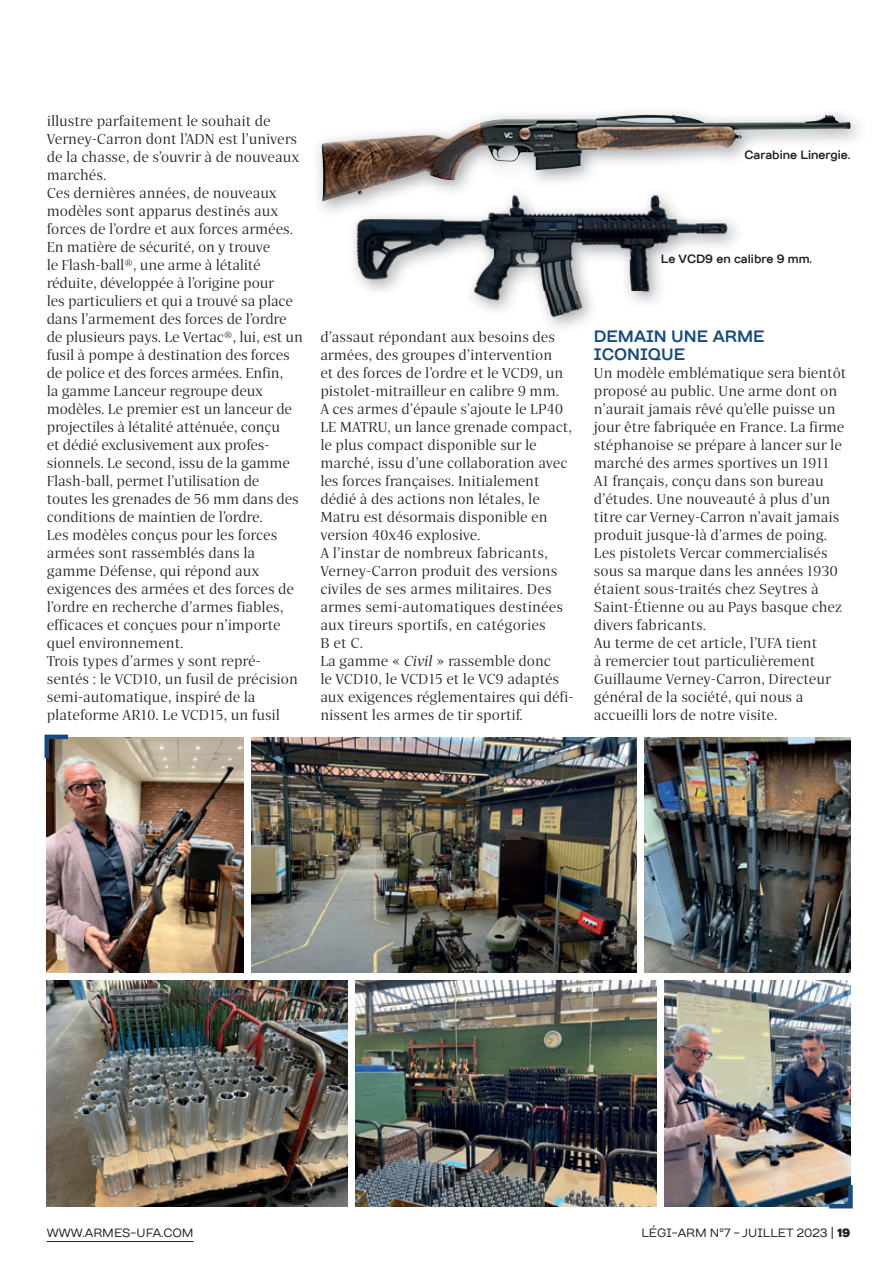
<style>
.page{position:relative;width:893px;height:1263px;background:#fff}
.page>*{position:absolute;margin:0;border:0;box-sizing:border-box;transform-origin:0 0}
.t1{font:700 16.5px/18px "TT Days Sans";color:#174a7e;scale:.9 1}
.t2{font:14.25px/18px "Quercus";color:#231f20}
.t3{font:12px "TT Days Sans";color:#231f20;scale:.9 1}
.t4{font:700 12px "TT Days Sans";color:#231f20;scale:.9 1}
.s1{font-style:italic}
.s2{font-weight:900}
</style>
<div class="page">
<hr style="left:47px;top:1241px;width:147px;height:1px;background:#231f20">
<img style="left:353px;top:218px;width:384px;height:109px">
<img style="left:318px;top:112px;width:542px;height:106px">
<img style="left:321px;top:114px;width:529px;height:87px">
<img style="left:665px;top:980px;width:185px;height:226px">
<img style="left:47px;top:737px;width:196px;height:235px">
<img style="left:356px;top:980px;width:300px;height:226px">
<img style="left:47px;top:980px;width:300px;height:226px">
<img style="left:645px;top:737px;width:205px;height:235px">
<img style="left:252px;top:737px;width:384px;height:235px">
<svg style="left:825px;top:1180px;width:28px;height:29px"></svg>
<svg style="left:44px;top:734px;width:29px;height:29px"></svg>
<p class="t2" style="left:47px;top:112px;width:258px">illustre parfaitement le souhait de Verney-Carron dont l’ADN est l’univers de la chasse, de s’ouvrir à de nouveaux marchés.<br>Ces dernières années, de nouveaux modèles sont apparus destinés aux forces de l’ordre et aux forces armées.<br>En matière de sécurité, on y trouve<br>le Flash-ball®, une arme à létalité réduite, développée à l’origine pour<br>les particuliers et qui a trouvé sa place dans l’armement des forces de l’ordre de plusieurs pays. Le Vertac®, lui, est un fusil à pompe à destination des forces de police et des forces armées. Enfin,<br>la gamme Lanceur regroupe deux modèles. Le premier est un lanceur de projectiles à létalité atténuée, conçu<br>et dédié exclusivement aux profes&shy;sionnels. Le second, issu de la gamme Flash-ball, permet l’utilisation de toutes les grenades de 56 mm dans des conditions de maintien de l’ordre.<br>Les modèles conçus pour les forces armées sont rassemblés dans la gamme Défense, qui répond aux exigences des armées et des forces de l’ordre en recherche d’armes fiables, efficaces et conçues pour n’importe quel environnement.<br>Trois types d’armes y sont repré&shy;sentés : le VCD10, un fusil de précision semi-automatique, inspiré de la plateforme AR10. Le VCD15, un fusil</p>
<p class="t4" style="left:744px;top:147px;width:119px">Carabine Linergie.</p>
<p class="t4" style="left:661px;top:251px;width:170px">Le VCD9 en calibre 9 mm.</p>
<p class="t2" style="left:320px;top:328px;width:255px">d’assaut répondant aux besoins des armées, des groupes d’intervention<br>et des forces de l’ordre et le VCD9, un pistolet-mitrailleur en calibre 9 mm.<br>A ces armes d’épaule s’ajoute le LP40<br>LE MATRU, un lance grenade compact, le plus compact disponible sur le marché, issu d’une collaboration avec les forces françaises. Initialement dédié à des actions non létales, le Matru est désormais disponible en version 40x46 explosive.<br>A l’instar de nombreux fabricants, Verney-Carron produit des versions civiles de ses armes militaires. Des armes semi-automatiques destinées aux tireurs sportifs, en catégories<br>B et C.<br>La gamme « <span class="s1">Civil</span> » rassemble donc<br>le VCD10, le VCD15 et le VC9 adaptés aux exigences réglementaires qui défi&shy;nissent les armes de tir sportif.</p>
<p class="t1" style="left:594px;top:327px;width:191px">DEMAIN UNE ARME<br>ICONIQUE</p>
<p class="t2" style="left:594px;top:364px;width:254px">Un modèle emblématique sera bientôt proposé au public. Une arme dont on n’aurait jamais rêvé qu’elle puisse un jour être fabriquée en France. La firme stéphanoise se prépare à lancer sur le marché des armes sportives un 1911<br>A1 français, conçu dans son bureau d’études. Une nouveauté à plus d’un titre car Verney-Carron n’avait jamais produit jusque-là d’armes de poing.<br>Les pistolets Vercar commercialisés sous sa marque dans les années 1930 étaient sous-traités chez Seytres à Saint-Étienne ou au Pays basque chez divers fabricants.<br>Au terme de cet article, l’UFA tient<br>à remercier tout particulièrement Guillaume Verney-Carron, Directeur général de la société, qui nous a accueilli lors de notre visite.</p>
<p class="t3" style="left:47px;top:1225px;width:165px">WWW.ARMES-UFA.COM</p>
<p class="t3" style="left:641px;top:1225px;width:234px">LÉGI-ARM N°7 - JUILLET 2023 | <span class="s2">19</span></p>
</div>
